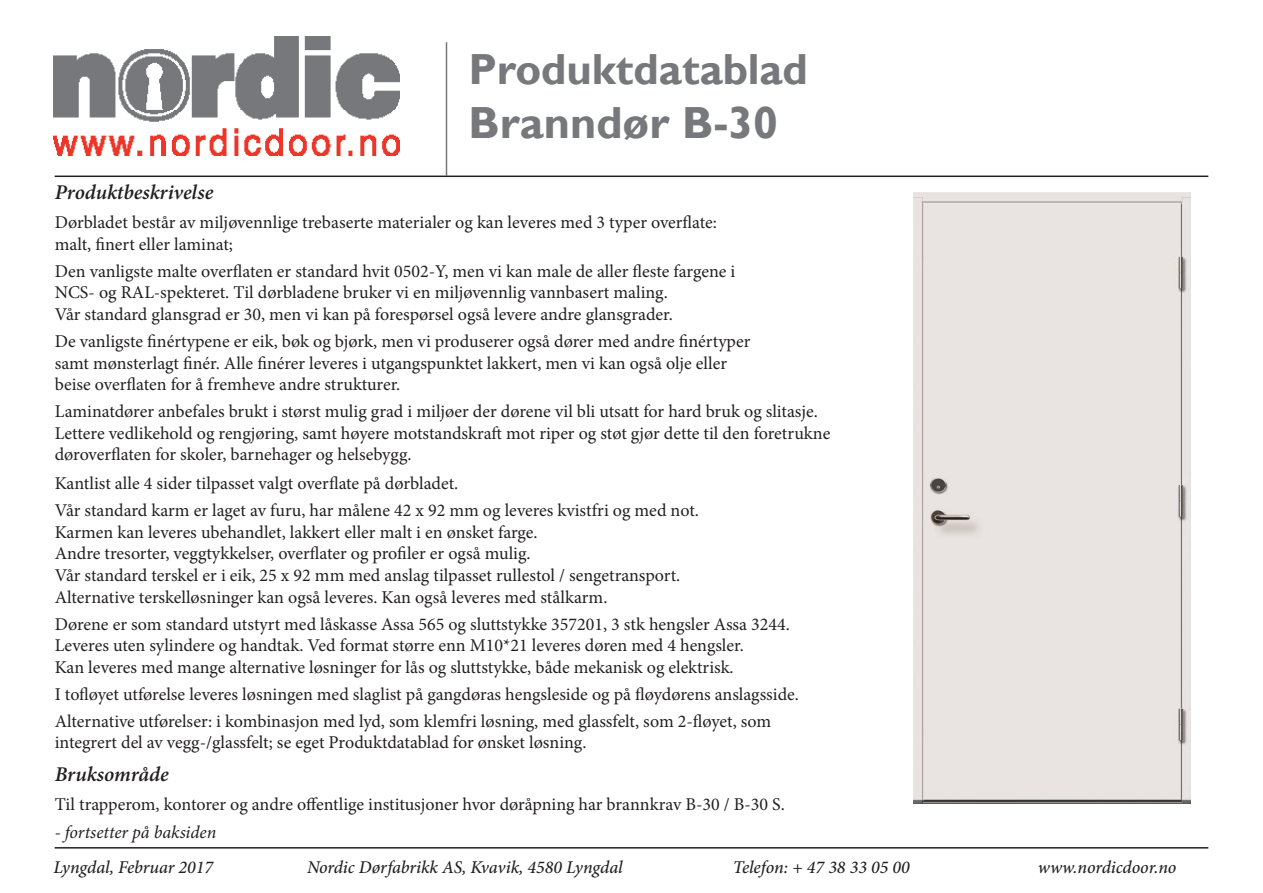
<style>
.page{position:relative;width:1263px;height:893px;background:#fff}
.page>*{position:absolute;margin:0;border:0;box-sizing:border-box;transform-origin:0 0}
.t1{font:700 45px "Gill Sans";color:#76787b}
.t2{font:700 43.5px "Gill Sans";color:#76787b}
.t3{font:italic 600 21px "Minion Pro";letter-spacing:-.005em;color:#231f20}
.t4{font:18px/21.6px "Minion Pro";color:#231f20}
.t5{font:italic 500 18px "Minion Pro";letter-spacing:-.005em;color:#231f20}
.t6{font:italic 18px "Minion Pro";letter-spacing:-.005em;color:#231f20}
</style>
<div class="page">
<img style="left:53px;top:36px;width:347px;height:119px">
<hr style="left:446px;top:42px;width:1px;height:134px;background:#76787b">
<hr style="left:55px;top:176px;width:1153px;height:1px;background:#231f20">
<div style="left:913px;top:193px;width:277px;height:610px;background:#e9e4e1"></div>
<hr style="left:55px;top:847px;width:1153px;height:1px;background:#231f20">
<p class="t2" style="left:468px;top:43px;width:341px">Produktdatablad</p>
<p class="t1" style="left:468px;top:96px;width:311px">Branndør B-30</p>
<p class="t3" style="left:55px;top:178px;width:160px">Produktbeskrivelse</p>
<p class="t4" style="left:55px;top:212px;width:664px">Dørbladet består av miljøvennlige trebaserte materialer og kan leveres med 3 typer overflate:</p>
<p class="t4" style="left:55px;top:233px;width:180px">malt, finert eller laminat;</p>
<p class="t4" style="left:55px;top:260px;width:682px">Den vanligste malte overflaten er standard hvit 0502-Y, men vi kan male de aller fleste fargene i</p>
<p class="t4" style="left:55px;top:282px;width:614px">NCS- og RAL-spekteret. Til dørbladene bruker vi en miljøvennlig vannbasert maling.</p>
<p class="t4" style="left:55px;top:303px;width:620px">Vår standard glansgrad er 30, men vi kan på forespørsel også levere andre glansgrader.</p>
<p class="t4" style="left:55px;top:330px;width:697px">De vanligste finértypene er eik, bøk og bjørk, men vi produserer også dører med andre finértyper</p>
<p class="t4" style="left:55px;top:352px;width:674px">samt mønsterlagt finér. Alle finérer leveres i utgangspunktet lakkert, men vi kan også olje eller</p>
<p class="t4" style="left:55px;top:374px;width:347px">beise overflaten for å fremheve andre strukturer.</p>
<p class="t4" style="left:55px;top:401px;width:777px">Laminatdører anbefales brukt i størst mulig grad i miljøer der dørene vil bli utsatt for hard bruk og slitasje.<br>Lettere vedlikehold og rengjøring, samt høyere motstandskraft mot riper og støt gjør dette til den foretrukne døroverflaten for skoler, barnehager og helsebygg.</p>
<p class="t4" style="left:55px;top:473px;width:405px">Kantlist alle 4 sider tilpasset valgt overflate på dørbladet.</p>
<p class="t4" style="left:55px;top:500px;width:646px">Vår standard karm er laget av furu, har målene 42 x 92 mm og leveres kvistfri og med not.</p>
<p class="t4" style="left:55px;top:521px;width:484px">Karmen kan leveres ubehandlet, lakkert eller malt i en ønsket farge.</p>
<p class="t4" style="left:55px;top:543px;width:477px">Andre tresorter, veggtykkelser, overflater og profiler er også mulig.</p>
<p class="t4" style="left:55px;top:564px;width:627px">Vår standard terskel er i eik, 25 x 92 mm med anslag tilpasset rullestol / sengetransport.</p>
<p class="t4" style="left:55px;top:586px;width:554px">Alternative terskelløsninger kan også leveres. Kan også leveres med stålkarm.</p>
<p class="t4" style="left:55px;top:613px;width:737px">Dørene er som standard utstyrt med låskasse Assa 565 og sluttstykke 357201, 3 stk hengsler Assa 3244.</p>
<p class="t4" style="left:55px;top:635px;width:691px">Leveres uten sylindere og handtak. Ved format større enn M10*21 leveres døren med 4 hengsler.</p>
<p class="t4" style="left:55px;top:656px;width:680px">Kan leveres med mange alternative løsninger for lås og sluttstykke, både mekanisk og elektrisk.</p>
<p class="t4" style="left:55px;top:683px;width:745px">I tofløyet utførelse leveres løsningen med slaglist på gangdøras hengsleside og på fløydørens anslagsside.</p>
<p class="t4" style="left:55px;top:710px;width:718px">Alternative utførelser: i kombinasjon med lyd, som klemfri løsning, med glassfelt, som 2-fløyet, som</p>
<p class="t4" style="left:55px;top:732px;width:533px">integrert del av vegg-/glassfelt; se eget Produktdatablad for ønsket løsning.</p>
<p class="t3" style="left:55px;top:759px;width:115px">Bruksområde</p>
<p class="t4" style="left:55px;top:793px;width:732px">Til trapperom, kontorer og andre offentlige institusjoner hvor døråpning har brannkrav B-30 / B-30 S.</p>
<p class="t6" style="left:55px;top:820px;width:163px">- fortsetter på baksiden</p>
<p class="t5" style="left:53px;top:855px;width:161px">Lyngdal, Februar 2017</p>
<p class="t5" style="left:307px;top:855px;width:317px">Nordic Dørfabrikk AS, Kvavik, 4580 Lyngdal</p>
<p class="t5" style="left:733px;top:855px;width:178px">Telefon: + 47 38 33 05 00</p>
<p class="t5" style="left:1038px;top:855px;width:140px">www.nordicdoor.no</p>
</div>
